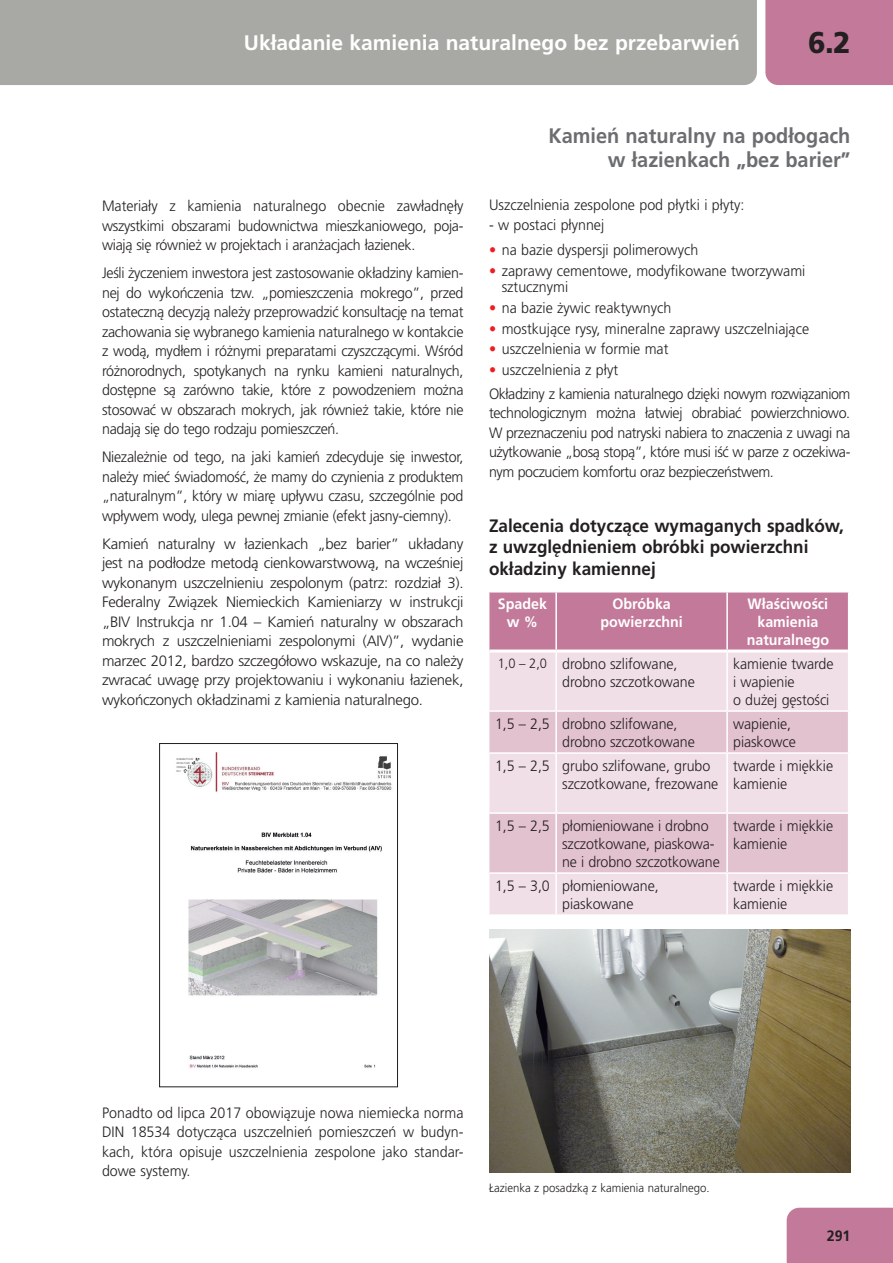
<style>
.page{position:relative;width:893px;height:1263px;background:#fff}
.page>*{position:absolute;margin:0;border:0;box-sizing:border-box;transform-origin:0 0}
.t1{font:900 30px "Frutiger LT Com";color:#231f20;scale:.95 1}
._11_KAP_Überschrift{font:700 21px/24px "Frutiger LT Com";color:#6c6d70;text-align:right;scale:.95 1}
.t2{font:700 21px "Frutiger LT Com";color:#fff}
._16_Überschrift{font:700 18px/21.6px "Frutiger LT Com";color:#231f20;scale:.95 1}
._11_copy_10_2{font:300 15px/19.5px "Frutiger LT Com";letter-spacing:-.02em;color:#231f20;text-align:justify;scale:.95 1}
._11_copy_10_2-2{font:300 15px/19.5px "Frutiger LT Com";letter-spacing:-.02em;color:#231f20;text-align:justify}
._62_TAB_copy{font:300 15px/18px "Frutiger LT Com";letter-spacing:-.005em;color:#231f20;scale:.95 1}
._11_copy_10{font:300 15px/16.5px "Frutiger LT Com";color:#231f20;scale:.95 1}
._61_TAB_Kopf{font:700 15px/18px "Frutiger LT Com";color:#fff;text-align:center;scale:.95 1}
._11_copy_10_2-3{font:300 15px "Frutiger LT Com";color:#231f20;scale:.95 1}
.t3{font:700 15px "Frutiger LT Com";color:#231f20;scale:.95 1}
._43_TAB_R{font:300 13.5px "Frutiger LT Com";color:#231f20;scale:.95 1}
._32_BU_L{font:300 12px "Frutiger LT Com";color:#231f20;scale:.95 1}
.s1{color:#ee1d23}
</style>
<div class="page">
<div style="left:787px;top:1208px;width:106px;height:55px;background:#c37a9a"></div>
<div style="left:765px;top:0;width:128px;height:85px;background:#c37a9a"></div>
<div style="left:1px;top:0;width:756px;height:85px;background:#a8a8a5"></div>
<svg style="left:0;top:0;width:1px;height:85px"></svg>
<img style="left:489px;top:929px;width:361px;height:243px">
<img style="left:176px;top:752px;width:216px;height:316px">
<div style="left:159px;top:743px;width:239px;height:344px;border:1px solid #231f20"></div>
<div style="left:489px;top:592px;width:359px;height:57px;background:#c37a9a"></div>
<div style="left:489px;top:652px;width:359px;height:262px;background:#f1dfe7"></div>
<svg style="left:489px;top:712px;width:359px;height:160px;background:#e8ccd8"></svg>
<hr style="left:555px;top:592px;width:2px;height:57px;background:#fff">
<hr style="left:726px;top:592px;width:2px;height:57px;background:#fff">
<hr style="left:555px;top:652px;width:2px;height:58px;background:#fff">
<hr style="left:726px;top:652px;width:2px;height:58px;background:#fff">
<hr style="left:488px;top:710px;width:68px;height:2px;background:#fff">
<hr style="left:556px;top:710px;width:171px;height:2px;background:#fff">
<hr style="left:555px;top:712px;width:2px;height:40px;background:#fff">
<hr style="left:727px;top:710px;width:122px;height:2px;background:#fff">
<hr style="left:726px;top:712px;width:2px;height:40px;background:#fff">
<hr style="left:488px;top:752px;width:68px;height:2px;background:#fff">
<hr style="left:556px;top:752px;width:171px;height:2px;background:#fff">
<hr style="left:555px;top:754px;width:2px;height:58px;background:#fff">
<hr style="left:727px;top:752px;width:122px;height:2px;background:#fff">
<hr style="left:726px;top:754px;width:2px;height:58px;background:#fff">
<hr style="left:488px;top:812px;width:68px;height:2px;background:#fff">
<hr style="left:556px;top:812px;width:171px;height:2px;background:#fff">
<hr style="left:555px;top:814px;width:2px;height:58px;background:#fff">
<hr style="left:727px;top:812px;width:122px;height:2px;background:#fff">
<hr style="left:726px;top:814px;width:2px;height:58px;background:#fff">
<hr style="left:488px;top:872px;width:68px;height:2px;background:#fff">
<hr style="left:556px;top:872px;width:171px;height:2px;background:#fff">
<hr style="left:555px;top:874px;width:2px;height:40px;background:#fff">
<hr style="left:727px;top:872px;width:122px;height:2px;background:#fff">
<hr style="left:726px;top:874px;width:2px;height:40px;background:#fff">
<h2 class="t2" style="left:244px;top:30px;width:498px">Układanie kamienia naturalnego bez przebarwień</h2>
<h1 class="t1" style="left:808px;top:24px;width:46px">6.2</h1>
<p class="_11_copy_10_2" style="left:102px;top:196px;width:382px">Materiały z kamienia naturalnego obecnie zawładnęły wszystkimi obszarami budownictwa mieszkaniowego, poja&shy;wiają się również w projektach i aranżacjach łazienek.</p>
<p class="_11_copy_10_2" style="left:102px;top:263px;width:382px">Jeśli życzeniem inwestora jest zastosowanie okładziny kamien&shy;nej do wykończenia tzw. „pomieszczenia mokrego”, przed ostateczną decyzją należy przeprowadzić konsultację na temat zachowania się wybranego kamienia naturalnego w kontakcie z wodą, mydłem i różnymi preparatami czyszczącymi. Wśród różnorodnych, spotykanych na rynku kamieni naturalnych, dostępne są zarówno takie, które z powodzeniem można stosować w obszarach mokrych, jak również takie, które nie nadają się do tego rodzaju pomieszczeń.</p>
<p class="_11_copy_10_2" style="left:102px;top:447px;width:382px">Niezależnie od tego, na jaki kamień zdecyduje się inwestor, należy mieć świadomość, że mamy do czynienia z produktem „naturalnym”, który w miarę upływu czasu, szczególnie pod wpływem wody, ulega pewnej zmianie (efekt jasny-ciemny).</p>
<p class="_11_copy_10_2-2" style="left:102px;top:534px;width:363px">Kamień naturalny w łazienkach „bez barier” układany jest na podłodze metodą cienkowarstwową, na wcześniej wykonanym uszczelnieniu zespolonym (patrz: rozdział 3).<br>Federalny Związek Niemieckich Kamieniarzy w instrukcji „BIV Instrukcja nr 1.04 – Kamień naturalny w obszarach mokrych z uszczelnieniami zespolonymi (AIV)”, wydanie marzec 2012, bardzo szczegółowo wskazuje, na co należy zwracać uwagę przy projektowaniu i wykonaniu łazienek, wykończonych okładzinami z kamienia naturalnego.</p>
<p class="_11_KAP_Überschrift" style="left:548px;top:124px;width:320px">Kamień naturalny na podłogach w łazienkach „bez barier”</p>
<p class="_11_copy_10_2-3" style="left:489px;top:196px;width:270px">Uszczelnienia zespolone pod płytki i płyty:</p>
<p class="_11_copy_10_2-3" style="left:489px;top:216px;width:123px">- w postaci płynnej</p>
<p class="_11_copy_10" style="left:489px;top:241px;width:222px"><span class="s1">•</span> na bazie dyspersji polimerowych</p>
<p class="_11_copy_10" style="left:502px;top:262px;width:321px;text-indent:-13px"><span class="s1">•</span> zaprawy cementowe, modyfikowane tworzywami sztucznymi</p>
<p class="_11_copy_10" style="left:489px;top:299px;width:193px"><span class="s1">•</span> na bazie żywic reaktywnych</p>
<p class="_11_copy_10" style="left:489px;top:320px;width:339px"><span class="s1">•</span> mostkujące rysy, mineralne zaprawy uszczelniające</p>
<p class="_11_copy_10" style="left:489px;top:341px;width:190px"><span class="s1">•</span> uszczelnienia w formie mat</p>
<p class="_11_copy_10" style="left:489px;top:362px;width:137px"><span class="s1">•</span> uszczelnienia z płyt</p>
<p class="_11_copy_10_2" style="left:489px;top:384px;width:382px">Okładziny z kamienia naturalnego dzięki nowym rozwiązaniom technologicznym można łatwiej obrabiać powierzchniowo.<br>W przeznaczeniu pod natryski nabiera to znaczenia z uwagi na użytkowanie „bosą stopą”, które musi iść w parze z oczekiwa&shy;nym poczuciem komfortu oraz bezpieczeństwem.</p>
<p class="_16_Überschrift" style="left:489px;top:515px;width:375px">Zalecenia dotyczące wymaganych spadków, z uwzględnieniem obróbki powierzchni okładziny kamiennej</p>
<p class="_61_TAB_Kopf" style="left:498px;top:595px;width:53px">Spadek w %</p>
<p class="_61_TAB_Kopf" style="left:612px;top:595px;width:63px">Obróbka</p>
<p class="_61_TAB_Kopf" style="left:600px;top:613px;width:88px">powierzchni</p>
<p class="_61_TAB_Kopf" style="left:747px;top:595px;width:88px">Właściwości kamienia naturalnego</p>
<p class="_43_TAB_R" style="left:498px;top:655px;width:53px">1,0 – 2,0</p>
<p class="_62_TAB_copy" style="left:562px;top:655px;width:123px">drobno szlifowane,</p>
<p class="_62_TAB_copy" style="left:562px;top:673px;width:141px">drobno szczotkowane</p>
<p class="_62_TAB_copy" style="left:733px;top:655px;width:107px">kamienie twarde i wapienie<br>o dużej gęstości</p>
<p class="_62_TAB_copy" style="left:495px;top:715px;width:59px">1,5 – 2,5</p>
<p class="_62_TAB_copy" style="left:562px;top:715px;width:123px">drobno szlifowane,</p>
<p class="_62_TAB_copy" style="left:562px;top:733px;width:141px">drobno szczotkowane</p>
<p class="_62_TAB_copy" style="left:733px;top:715px;width:68px">wapienie, piaskowce</p>
<p class="_62_TAB_copy" style="left:495px;top:757px;width:59px">1,5 – 2,5</p>
<p class="_62_TAB_copy" style="left:562px;top:757px;width:166px">grubo szlifowane, grubo szczotkowane, frezowane</p>
<p class="_62_TAB_copy" style="left:733px;top:757px;width:107px">twarde i miękkie kamienie</p>
<p class="_62_TAB_copy" style="left:495px;top:817px;width:59px">1,5 – 2,5</p>
<p class="_62_TAB_copy" style="left:562px;top:817px;width:167px">płomieniowane i drobno szczotkowane, piaskowa&shy;ne i drobno szczotkowane</p>
<p class="_62_TAB_copy" style="left:733px;top:817px;width:107px">twarde i miękkie kamienie</p>
<p class="_62_TAB_copy" style="left:495px;top:877px;width:59px">1,5 – 3,0</p>
<p class="_62_TAB_copy" style="left:562px;top:877px;width:103px">płomieniowane, piaskowane</p>
<p class="_62_TAB_copy" style="left:733px;top:877px;width:107px">twarde i miękkie kamienie</p>
<p class="_11_copy_10_2" style="left:102px;top:1103px;width:382px">Ponadto od lipca 2017 obowiązuje nowa niemiecka norma DIN 18534 dotycząca uszczelnień pomieszczeń w budyn&shy;kach, która opisuje uszczelnienia zespolone jako standar&shy;dowe systemy.</p>
<p class="_32_BU_L" style="left:489px;top:1180px;width:234px">Łazienka z posadzką z kamienia naturalnego.</p>
<p class="t3" style="left:827px;top:1226px;width:26px">291</p>
</div>
